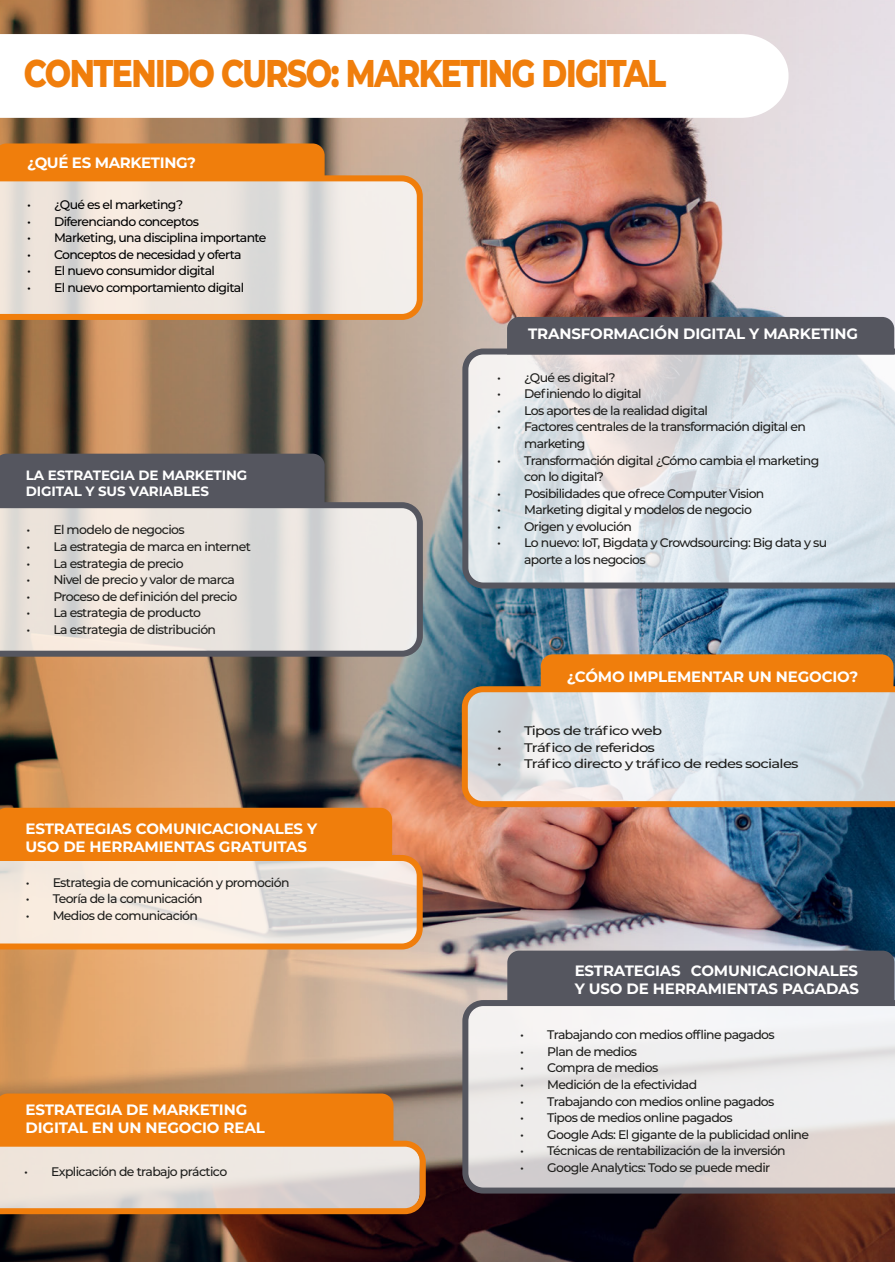
<style>
.page{position:relative;width:895px;height:1262px;background:#fff}
.page>*{position:absolute;margin:0;border:0;box-sizing:border-box;transform-origin:0 0}
.t1{font:800 38.55px "Montserrat";letter-spacing:-.05em;color:#f07e0c;scale:.81 1}
.t2{font:700 15px/18px "Montserrat";letter-spacing:-.01em;color:#fff}
.t3{font:700 13.5px/16.2px "Montserrat";letter-spacing:-.01em;color:#fff}
.t4{font:500 12.45px/16.5px "Montserrat";letter-spacing:-.05em;color:#1e1e1c}
.t5{font:500 12.45px "Montserrat";letter-spacing:-.05em;color:#010101}
.t6{font:500 12.45px "Montserrat";letter-spacing:-.05em;color:#1e1e1c;scale:1.18 1}
</style>
<div class="page">
<img style="left:0;top:0;width:893px;height:1262px">
<svg style="left:0;top:34px;width:788px;height:84px"></svg>
<svg style="left:0;top:499px;width:426px;height:161px;background:#dbd6d1"></svg>
<div style="left:0;top:454px;width:324px;height:52px;background:#55565f"></div>
<svg style="left:459px;top:345px;width:436px;height:246px;background:#d8dde2"></svg>
<div style="left:507px;top:317px;width:387px;height:37px;background:#55565f"></div>
<svg style="left:459px;top:997px;width:436px;height:199px"></svg>
<div style="left:507px;top:951px;width:387px;height:52px;background:#55565f"></div>
<svg style="left:0;top:172px;width:426px;height:151px;background:#e8dacd"></svg>
<div style="left:0;top:143px;width:324px;height:38px;background:#f07e0c"></div>
<svg style="left:459px;top:683px;width:436px;height:127px;background:#d9d7d5"></svg>
<div style="left:541px;top:654px;width:352px;height:38px;background:#f07e0c"></div>
<svg style="left:0;top:808px;width:426px;height:144px;background:#eeba88"></svg>
<svg style="left:0;top:1093px;width:429px;height:124px;background:#e4ac75"></svg>
<h1 class="t1" style="left:24px;top:45px;width:794px">CONTENIDO CURSO: MARKETING DIGITAL</h1>
<p class="t2" style="left:27px;top:153px;width:171px">¿QUÉ ES MARKETING?</p>
<p class="t5" style="left:27px;top:196px;width:158px">• ¿Qué es el marketing?</p>
<p class="t5" style="left:27px;top:213px;width:173px">• Diferenciando conceptos</p>
<p class="t5" style="left:27px;top:229px;width:241px">• Marketing, una disciplina importante</p>
<p class="t5" style="left:27px;top:246px;width:216px">• Conceptos de necesidad y oferta</p>
<p class="t5" style="left:27px;top:262px;width:189px">• El nuevo consumidor digital</p>
<p class="t5" style="left:27px;top:279px;width:219px">• El nuevo comportamiento digital</p>
<p class="t3" style="left:26px;top:466px;width:223px">LA ESTRATEGIA DE MARKETING<br>DIGITAL Y SUS VARIABLES</p>
<p class="t4" style="left:26px;top:521px;width:160px">• El modelo de negocios</p>
<p class="t4" style="left:26px;top:538px;width:226px">• La estrategia de marca en internet</p>
<p class="t4" style="left:26px;top:554px;width:159px">• La estrategia de precio</p>
<p class="t4" style="left:26px;top:571px;width:210px">• Nivel de precio y valor de marca</p>
<p class="t4" style="left:26px;top:588px;width:213px">• Proceso de definición del precio</p>
<p class="t4" style="left:26px;top:604px;width:176px">• La estrategia de producto</p>
<p class="t4" style="left:26px;top:621px;width:191px">• La estrategia de distribución</p>
<p class="t2" style="left:26px;top:819px;width:293px">ESTRATEGIAS COMUNICACIONALES Y<br>USO DE HERRAMIENTAS GRATUITAS</p>
<p class="t4" style="left:26px;top:873px;width:265px">• Estrategia de comunicación y promoción</p>
<p class="t4" style="left:26px;top:890px;width:179px">• Teoría de la comunicación</p>
<p class="t4" style="left:26px;top:906px;width:174px">• Medios de comunicación</p>
<p class="t2" style="left:26px;top:1100px;width:241px">ESTRATEGIA DE MARKETING<br>DIGITAL EN UN NEGOCIO REAL</p>
<p class="t4" style="left:24px;top:1163px;width:204px">• Explicación de trabajo práctico</p>
<p class="t2" style="left:528px;top:324px;width:331px">TRANSFORMACIÓN DIGITAL Y MARKETING</p>
<p class="t4" style="left:497px;top:369px;width:120px">• ¿Qué es digital?</p>
<p class="t4" style="left:497px;top:385px;width:146px">• Definiendo lo digital</p>
<p class="t4" style="left:497px;top:402px;width:212px">• Los aportes de la realidad digital</p>
<p class="t4" style="left:524px;top:418px;width:283px;text-indent:-27px">• Factores centrales de la transformación digital en marketing</p>
<p class="t4" style="left:524px;top:451px;width:297px;text-indent:-27px">• Transformación digital ¿Cómo cambia el marketing con lo digital?</p>
<p class="t4" style="left:497px;top:485px;width:269px">• Posibilidades que ofrece Computer Vision</p>
<p class="t4" style="left:497px;top:501px;width:256px">• Marketing digital y modelos de negocio</p>
<p class="t4" style="left:497px;top:518px;width:136px">• Origen y evolución</p>
<p class="t4" style="left:524px;top:534px;width:304px;text-indent:-27px">• Lo nuevo: IoT, Bigdata y Crowdsourcing: Big data y su aporte a los negocios</p>
<p class="t2" style="left:567px;top:667px;width:293px">¿CÓMO IMPLEMENTAR UN NEGOCIO?</p>
<p class="t6" style="left:497px;top:722px;width:141px">• Tipos de tráfico web</p>
<p class="t6" style="left:497px;top:738px;width:135px">• Tráfico de referidos</p>
<p class="t6" style="left:497px;top:755px;width:257px">• Tráfico directo y tráfico de redes sociales</p>
<p class="t2" style="left:574px;top:961px;width:286px">ESTRATEGIAS COMUNICACIONALES<br>Y USO DE HERRAMIENTAS PAGADAS</p>
<p class="t4" style="left:520px;top:1026px;width:256px">• Trabajando con medios offline pagados</p>
<p class="t4" style="left:520px;top:1043px;width:118px">• Plan de medios</p>
<p class="t4" style="left:520px;top:1059px;width:139px">• Compra de medios</p>
<p class="t4" style="left:520px;top:1076px;width:179px">• Medición de la efectividad</p>
<p class="t4" style="left:520px;top:1092px;width:256px">• Trabajando con medios online pagados</p>
<p class="t4" style="left:520px;top:1109px;width:214px">• Tipos de medios online pagados</p>
<p class="t4" style="left:520px;top:1125px;width:290px">• Google Ads: El gigante de la publicidad online</p>
<p class="t4" style="left:520px;top:1142px;width:267px">• Técnicas de rentabilización de la inversión</p>
<p class="t4" style="left:520px;top:1159px;width:251px">• Google Analytics: Todo se puede medir</p>
</div>
